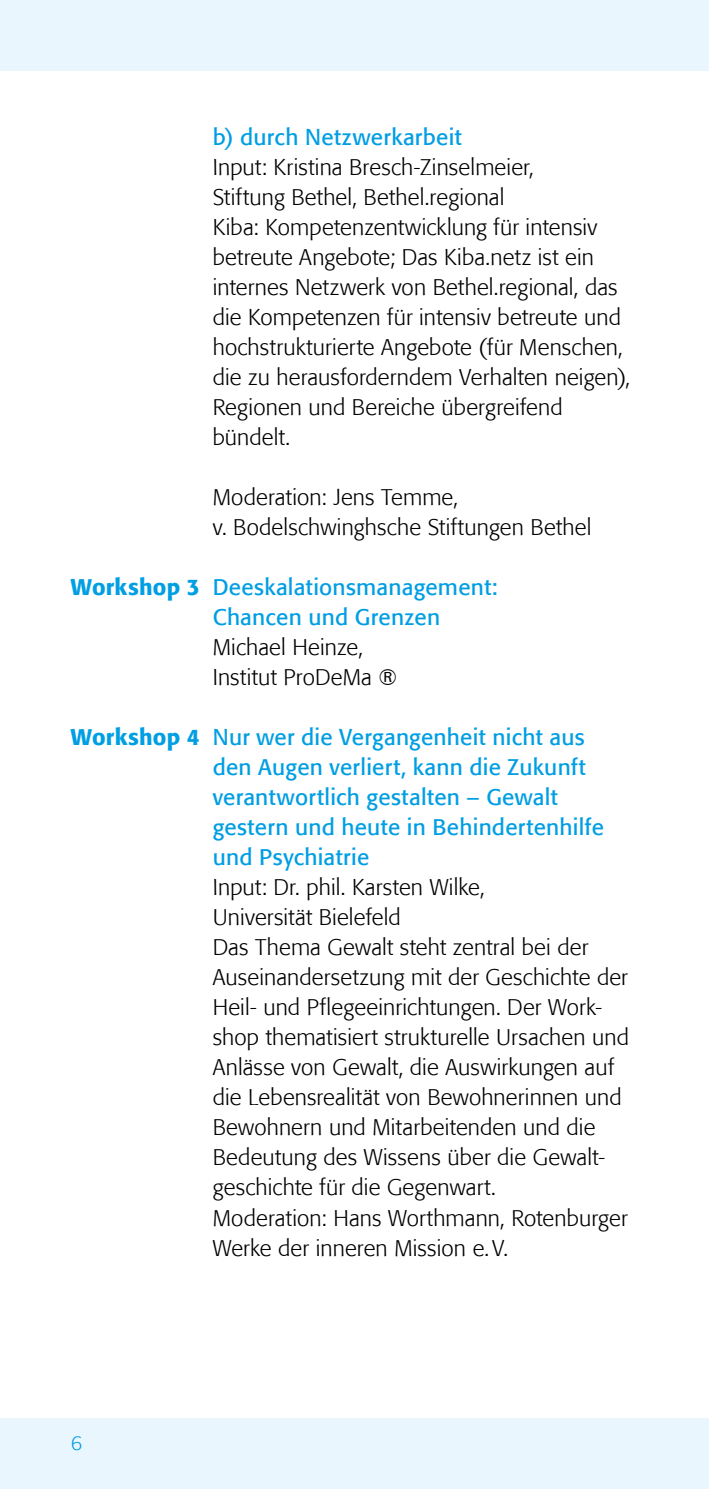
<style>
.page{position:relative;width:709px;height:1489px;background:#fff}
.page>*{position:absolute;margin:0;border:0;box-sizing:border-box;transform-origin:0 0}
.t1{font:300 22.5px/30px "Formata";letter-spacing:.005em;color:#000}
.t2{font:22.5px/30px "Formata";letter-spacing:.01em;color:#009ee3}
.t3{font:300 20px "Formata";color:#009ee3}
.s1{font-weight:500}
</style>
<div class="page">
<div style="left:0;top:1417px;width:709px;height:71px;background:#eaf6fe"></div>
<div style="left:0;top:0;width:709px;height:71px;background:#eaf6fe"></div>
<p class="t2" style="left:213px;top:122px;width:251px">b) durch Netzwerkarbeit</p>
<p class="t1" style="left:213px;top:152px;width:419px">Input: Kristina Bresch-Zinselmeier,<br>Stiftung Bethel, Bethel.regional<br>Kiba: Kompetenzentwicklung für intensiv betreute Angebote; Das Kiba.netz ist ein internes Netzwerk von Bethel.regional, das die Kompetenzen für intensiv betreute und hochstrukturierte Angebote (für Menschen, die zu herausforderndem Verhalten neigen), Regionen und Bereiche übergreifend bündelt.</p>
<p class="t1" style="left:213px;top:482px;width:380px">Moderation: Jens Temme,<br>v. Bodelschwinghsche Stiftungen Bethel</p>
<p class="t2" style="left:213px;top:572px;width:286px;text-indent:-142px"><span class="s1">Workshop 3</span> Deeskalationsmanagement:<br>Chancen und Grenzen</p>
<p class="t1" style="left:213px;top:632px;width:186px">Michael Heinze,<br>Institut ProDeMa ®</p>
<p class="t2" style="left:213px;top:722px;width:392px;text-indent:-142px"><span class="s1">Workshop 4</span> Nur wer die Vergangenheit nicht aus den Augen verliert, kann die Zukunft verantwortlich gestalten – Gewalt gestern und heute in Behindertenhilfe und Psychiatrie</p>
<p class="t1" style="left:213px;top:872px;width:418px">Input: Dr. phil. Karsten Wilke,<br>Universität Bielefeld<br>Das Thema Gewalt steht zentral bei der Auseinandersetzung mit der Geschichte der Heil- und Pflegeeinrichtungen. Der Work&shy;shop thematisiert strukturelle Ursachen und Anlässe von Gewalt, die Auswirkungen auf die Lebensrealität von Bewohnerinnen und Bewohnern und Mitarbeitenden und die Bedeutung des Wissens über die Gewalt&shy;geschichte für die Gegenwart.<br>Moderation: Hans Worthmann, Rotenburger Werke der inneren Mission e.V.</p>
<p class="t3" style="left:71px;top:1431px;width:13px">6</p>
</div>
